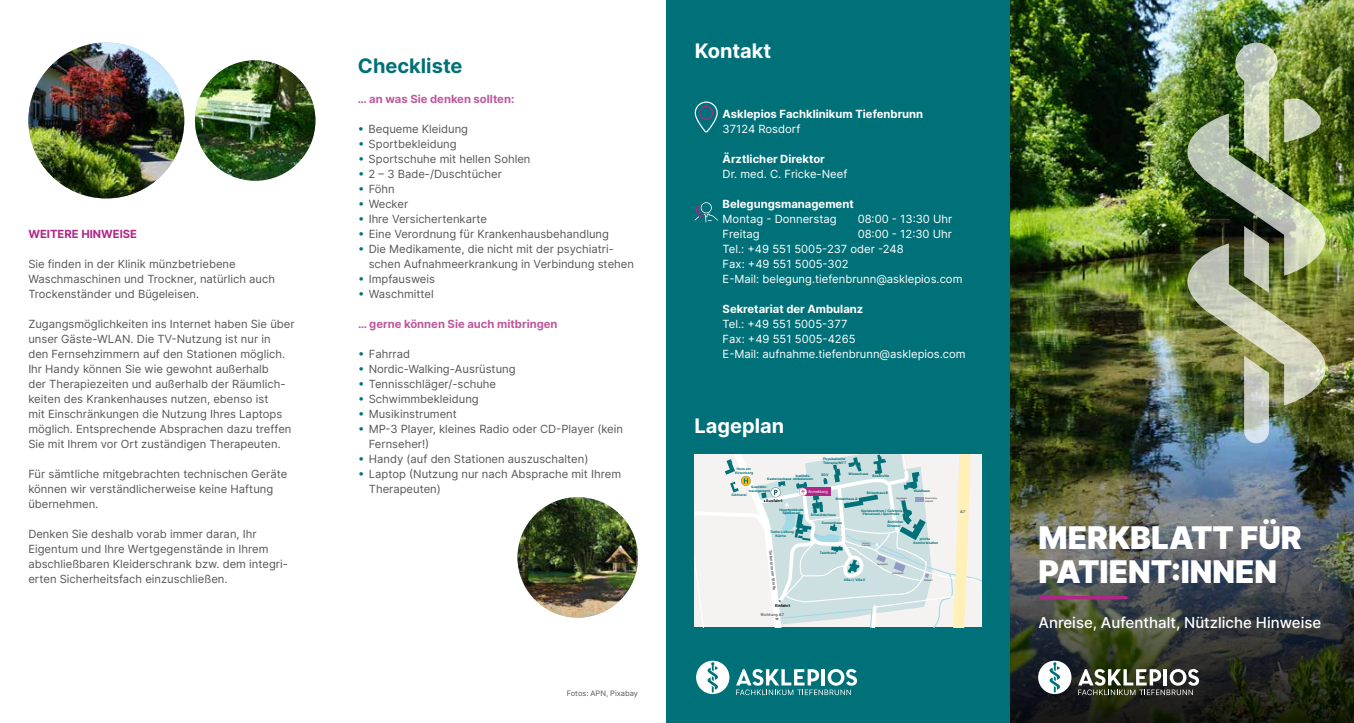
<style>
.page{position:relative;width:1354px;height:723px;background:#fff}
.page>*{position:absolute;margin:0;border:0;box-sizing:border-box;transform-origin:0 0}
.t1{font:900 31.25px/33.8px "Inter";color:#fff}
.t2{font:700 20px "Inter";color:#fff}
.t3{font:700 20px "Inter";color:#007179}
.t4{font:500 15px "Inter";color:#fff}
.t5{font:11.25px/15px "Inter";color:#575756}
.t6{font:11.25px/15px "Inter";color:#fff}
.t7{font:700 11.25px "Inter";color:#fff}
.t8{font:700 11.25px "Inter";color:#be599d}
.t9{font:700 11.25px "Inter";color:#b02786}
.t10{font:7.5px "Inter";color:#575756}
.t11{font:700 3.88px "Inter";color:#6e6d6d}
.t12{font:3.88px "Inter";letter-spacing:-.03em;color:#fff}
.t13{font:700 3.88px "Inter";color:#001518}
.t14{font:700 3.88px "Inter";color:#030607}
.t15{font:700 3.88px "Inter";color:#646f70}
.t16{font:700 3.25px/3.6px "Inter";color:#007179;text-align:center}
.t17{font:700 2.25px/2.6px "Inter";letter-spacing:-.065em;color:#6e6d6d}
.s1{color:#007179}
</style>
<div class="page">
<img style="left:1010px;top:0;width:344px;height:435px">
<img style="left:1010px;top:435px;width:344px;height:288px">
<div style="left:666px;top:0;width:344px;height:723px;background:#007179"></div>
<svg style="left:1078px;top:669px;width:121px;height:26px"></svg>
<div style="left:1038px;top:661px;width:33px;height:33px;background:#fff;border-radius:50%"></div>
<svg style="left:1049px;top:662px;width:11px;height:30px"></svg>
<svg style="left:736px;top:669px;width:121px;height:26px"></svg>
<div style="left:696px;top:661px;width:33px;height:33px;background:#fff;border-radius:50%"></div>
<svg style="left:707px;top:662px;width:11px;height:30px"></svg>
<svg style="left:694px;top:454px;width:288px;height:173px;background:#dce6e4"></svg>
<hr style="left:1040px;top:596px;width:86px;height:3px;background:#b02786">
<img style="left:28px;top:43px;width:156px;height:155px;border-radius:78px">
<img style="left:195px;top:60px;width:120px;height:121px;border-radius:60px">
<img style="left:1187px;top:43px;width:138px;height:400px">
<img style="left:517px;top:497px;width:121px;height:121px;border-radius:60px">
<svg style="left:694px;top:101px;width:24px;height:32px"></svg>
<svg style="left:694px;top:202px;width:24px;height:20px"></svg>
<p class="t9" style="left:28px;top:225px;width:110px">WEITERE HINWEISE</p>
<p class="t5" style="left:28px;top:256px;width:248px">Sie finden in der Klinik münzbetriebene<br>Waschmaschinen und Trockner, natürlich auch<br>Trockenständer und Bügeleisen.</p>
<p class="t5" style="left:28px;top:316px;width:268px">Zugangsmöglichkeiten ins Internet haben Sie über unser Gäste-WLAN. Die TV-Nutzung ist nur in<br>den Fernsehzimmern auf den Stationen möglich.<br>Ihr Handy können Sie wie gewohnt außerhalb<br>der Therapiezeiten und außerhalb der Räumlich&shy;keiten des Krankenhauses nutzen, ebenso ist<br>mit Einschränkungen die Nutzung Ihres Laptops möglich. Entsprechende Absprachen dazu treffen Sie mit Ihrem vor Ort zuständigen Therapeuten.</p>
<p class="t5" style="left:28px;top:466px;width:260px">Für sämtliche mitgebrachten technischen Geräte können wir verständlicherweise keine Haftung übernehmen.</p>
<p class="t5" style="left:28px;top:526px;width:261px">Denken Sie deshalb vorab immer daran, Ihr Eigentum und Ihre Wertgegenstände in Ihrem abschließbaren Kleiderschrank bzw. dem integri&shy;erten Sicherheitsfach einzuschließen.</p>
<h2 class="t3" style="left:358px;top:51px;width:106px">Checkliste</h2>
<p class="t8" style="left:358px;top:90px;width:158px">… an was Sie denken sollten:</p>
<p class="t5" style="left:358px;top:121px;width:112px"><span class="s1">բ</span> Bequeme Kleidung</p>
<p class="t5" style="left:358px;top:136px;width:100px"><span class="s1">բ</span> Sportbekleidung</p>
<p class="t5" style="left:358px;top:151px;width:174px"><span class="s1">բ</span> Sportschuhe mit hellen Sohlen</p>
<p class="t5" style="left:358px;top:166px;width:145px"><span class="s1">բ</span> 2 – 3 Bade-/Duschtücher</p>
<p class="t5" style="left:358px;top:181px;width:38px"><span class="s1">բ</span> Föhn</p>
<p class="t5" style="left:358px;top:196px;width:52px"><span class="s1">բ</span> Wecker</p>
<p class="t5" style="left:358px;top:211px;width:131px"><span class="s1">բ</span> Ihre Versichertenkarte</p>
<p class="t5" style="left:358px;top:226px;width:252px"><span class="s1">բ</span> Eine Verordnung für Krankenhausbehandlung</p>
<p class="t5" style="left:358px;top:241px;width:257px"><span class="s1">բ</span> Die Medikamente, die nicht mit der psychiatri-</p>
<p class="t5" style="left:369px;top:256px;width:267px">schen Aufnahmeerkrankung in Verbindung stehen</p>
<p class="t5" style="left:358px;top:271px;width:78px"><span class="s1">բ</span> Impfausweis</p>
<p class="t5" style="left:358px;top:286px;width:77px"><span class="s1">բ</span> Waschmittel</p>
<p class="t8" style="left:358px;top:315px;width:201px">… gerne können Sie auch mitbringen</p>
<p class="t5" style="left:358px;top:346px;width:53px"><span class="s1">բ</span> Fahrrad</p>
<p class="t5" style="left:358px;top:361px;width:159px"><span class="s1">բ</span> Nordic-Walking-Ausrüstung</p>
<p class="t5" style="left:358px;top:376px;width:139px"><span class="s1">բ</span> Tennisschläger/-schuhe</p>
<p class="t5" style="left:358px;top:391px;width:122px"><span class="s1">բ</span> Schwimmbekleidung</p>
<p class="t5" style="left:358px;top:406px;width:100px"><span class="s1">բ</span> Musikinstrument</p>
<p class="t5" style="left:358px;top:421px;width:266px"><span class="s1">բ</span> MP-3 Player, kleines Radio oder CD-Player (kein</p>
<p class="t5" style="left:369px;top:436px;width:62px">Fernseher!)</p>
<p class="t5" style="left:358px;top:451px;width:232px"><span class="s1">բ</span> Handy (auf den Stationen auszuschalten)</p>
<p class="t5" style="left:358px;top:466px;width:264px"><span class="s1">բ</span> Laptop (Nutzung nur nach Absprache mit Ihrem</p>
<p class="t5" style="left:369px;top:481px;width:74px">Therapeuten)</p>
<p class="t10" style="left:567px;top:688px;width:73px">Fotos: APN, Pixabay</p>
<h2 class="t2" style="left:694px;top:36px;width:78px">Kontakt</h2>
<p class="t7" style="left:722px;top:105px;width:202px">Asklepios Fachklinikum Tiefenbrunn</p>
<p class="t6" style="left:722px;top:121px;width:79px">37124 Rosdorf</p>
<p class="t7" style="left:722px;top:150px;width:104px">Ärztlicher Direktor</p>
<p class="t6" style="left:722px;top:166px;width:126px">Dr. med. C. Fricke-Neef</p>
<p class="t7" style="left:722px;top:195px;width:133px">Belegungsmanagement</p>
<p class="t6" style="left:722px;top:211px;width:115px">Montag - Donnerstag</p>
<p class="t6" style="left:857px;top:211px;width:96px">08:00 - 13:30 Uhr</p>
<p class="t6" style="left:722px;top:226px;width:39px">Freitag</p>
<p class="t6" style="left:722px;top:226px;width:241px;text-indent:135px">08:00 - 12:30 Uhr<br>Tel.: +49 551 5005-237 oder -248<br>Fax: +49 551 5005-302<br>E-Mail: belegung.tiefenbrunn@asklepios.com</p>
<p class="t7" style="left:722px;top:300px;width:142px">Sekretariat der Ambulanz</p>
<p class="t6" style="left:722px;top:316px;width:244px">Tel.: +49 551 5005-377<br>Fax: +49 551 5005-4265<br>E-Mail: aufnahme.tiefenbrunn@asklepios.com</p>
<h2 class="t2" style="left:694px;top:411px;width:91px">Lageplan</h2>
<p class="t16" style="left:823px;top:457px;width:25px;text-align:left">Physikalische<br>Therapie/MTT</p>
<p class="t16" style="left:821px;top:473px;width:8px">EDV</p>
<p class="t16" style="left:735px;top:466px;width:19px;line-height:4px">Haus am<br>Kirschberg</p>
<p class="t16" style="left:848px;top:472px;width:22px">Wiesenhaus</p>
<p class="t16" style="left:767px;top:477px;width:26px">Kastanienhaus</p>
<p class="t16" style="left:793px;top:473px;width:21px">Instituts&shy;ambulanzen</p>
<p class="t16" style="left:779px;top:508px;width:26px;line-height:3.2px">Hauptgebäude<br>Speisesaal</p>
<p class="t16" style="left:775px;top:530px;width:20px;text-align:left;text-indent:-6px">Techn. Leitung<br>Küche</p>
<p class="t16" style="left:872px;top:474px;width:18px">Rosenvilla</p>
<p class="t16" style="left:749px;top:484px;width:23px;line-height:4px">Qualitäts&shy;management</p>
<p class="t13" style="left:766px;top:498px;width:18px">Ausfahrt</p>
<p class="t16" style="left:914px;top:489px;width:18px">Waldhaus</p>
<p class="t12" style="left:808px;top:489px;width:21px">Anmeldung</p>
<p class="t16" style="left:867px;top:490px;width:23px">Birkenhaus B</p>
<p class="t16" style="left:731px;top:493px;width:17px">Gärtnerei</p>
<p class="t17" style="left:896px;top:496px;width:12px;rotate:2deg">Kegelbahn</p>
<p class="t17" style="left:925px;top:497px;width:14px">Beachvolley&shy;ballplatz</p>
<p class="t16" style="left:836px;top:497px;width:23px">Birkenhaus A</p>
<p class="t16" style="left:861px;top:509px;width:43px">Sozialzentrum / Cafeteria<br>Plenarsaal / Sporthalle</p>
<p class="t16" style="left:810px;top:513px;width:27px">Schwidderhaus</p>
<p class="t16" style="left:822px;top:521px;width:22px">Sonnenhaus</p>
<p class="t16" style="left:887px;top:519px;width:18px;line-height:4px;text-align:left">Ärztlicher<br>Direktor</p>
<p class="t16" style="left:913px;top:537px;width:26px;text-align:left;text-indent:6px">privita<br>Komfortstation</p>
<p class="t17" style="left:862px;top:541px;width:10px">Wasser&shy;tretstelle</p>
<p class="t11" style="left:773px;top:549px;width:42px;rotate:84deg">Tiefenbrunner Straße</p>
<p class="t14" style="left:775px;top:602px;width:17px">Einfahrt</p>
<p class="t11" style="left:761px;top:611px;width:25px">Richtung A7</p>
<p class="t16" style="left:819px;top:551px;width:18px">Teichhaus</p>
<p class="t16" style="left:843px;top:577px;width:23px">Villa I / Villa II</p>
<p class="t17" style="left:876px;top:563px;width:13px">Tennisplatz</p>
<p class="t17" style="left:892px;top:572px;width:13px">Fußballplatz</p>
<p class="t17" style="left:924px;top:579px;width:10px">Grillplatz</p>
<p class="t15" style="left:960px;top:508px;width:7px">A7</p>
<h1 class="t1" style="left:1038px;top:520px;width:265px">MERKBLATT FÜR<br>PATIENT:INNEN</h1>
<h3 class="t4" style="left:1038px;top:611px;width:284px">Anreise, Aufenthalt, Nützliche Hinweise</h3>
</div>
